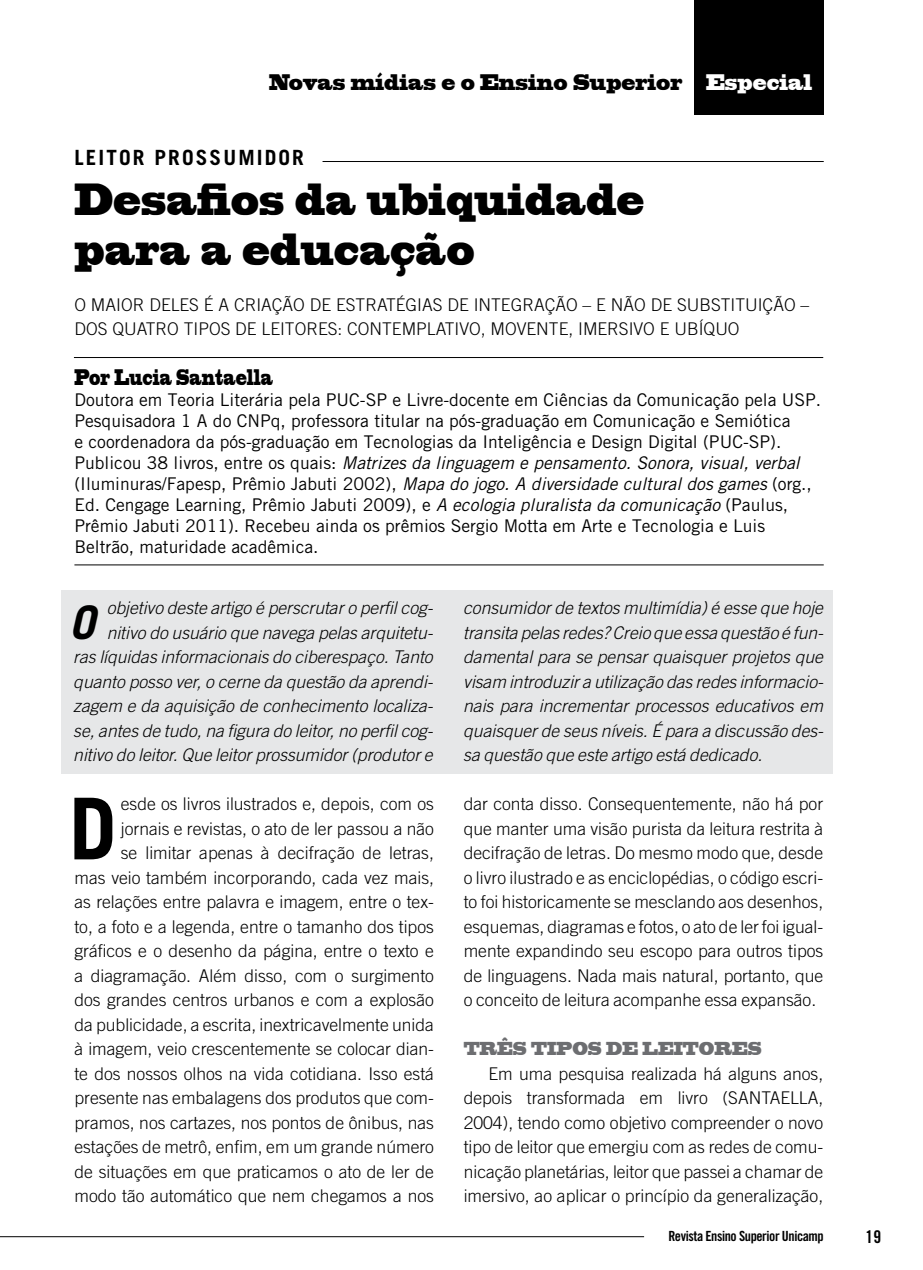
<style>
.page{position:relative;width:923px;height:1270px;background:#fff}
.page>*{position:absolute;margin:0;border:0;box-sizing:border-box;transform-origin:0 0}
.t1{font:700 85.4px "Trade Gothic LT Std";color:#000}
.t2{font:italic 700 46.38px "Trade Gothic LT Std";color:#000}
.t3{font:42px/50.4px "Blackoak Std";color:#000;scale:.5 1}
.t4{font:21px "Blackoak Std";color:#000;scale:.5 1}
.t5{font:700 21px "Trade Gothic LT Std";letter-spacing:.1em;color:#000}
.t6{font:21px "Blackoak Std";color:#000;scale:.4 1}
.t7{font:21px "Blackoak Std";color:#fff;scale:.5 1}
.t8{font:300 17.5px/24.5px "Trade Gothic LT Std";color:#000;text-align:justify}
.t9{font:italic 300 17.5px/24.5px "Trade Gothic LT Std";color:#000;text-align:right}
.t10{font:17.5px/21px "Trade Gothic LT Std";color:#000}
.t11{font:17.5px "Blackoak Std";color:#6d6e71;scale:.5 1}
.t12{font:17.5px "Trade Gothic LT Std Bd Cn 20";color:#000}
.t13{font:14px "Trade Gothic LT Std Bd Cn 20";letter-spacing:-.03em;color:#000}
.s1{font-style:italic}
</style>
<div class="page">
<hr style="left:322px;top:161px;width:501px;height:1px;background:#000">
<hr style="left:74px;top:357px;width:749px;height:1px;background:#000">
<hr style="left:74px;top:564px;width:749px;height:1px;background:#000">
<div style="left:62px;top:590px;width:771px;height:184px;background:#e6e7e8"></div>
<hr style="left:0;top:1236px;width:644px;height:1px;background:#000">
<div style="left:694px;top:0;width:129px;height:114px;background:#000"></div>
<p class="t4" style="left:269px;top:68px;width:828px">Novas mídias e o Ensino Superior</p>
<p class="t7" style="left:706px;top:68px;width:214px">Especial</p>
<p class="t5" style="left:74px;top:144px;width:231px">LEITOR PROSSUMIDOR</p>
<h3 class="t3" style="left:74px;top:174px;width:1141px">Desafios da ubiquidade para a educação</h3>
<p class="t8" style="left:74px;top:292px;width:736px">O MAIOR DELES É A CRIAÇÃO DE ESTRATÉGIAS DE INTEGRAÇÃO – E NÃO DE SUBSTITUIÇÃO –<br>DOS QUATRO TIPOS DE LEITORES: CONTEMPLATIVO, MOVENTE, IMERSIVO E UBÍQUO</p>
<p class="t6" style="left:74px;top:363px;width:498px">Por Lucia Santaella</p>
<p class="t10" style="left:74px;top:389px;width:748px">Doutora em Teoria Literária pela PUC-SP e Livre-docente em Ciências da Comunicação pela USP.<br>Pesquisadora 1 A do CNPq, professora titular na pós-graduação em Comunicação e Semiótica<br>e coordenadora da pós-graduação em Tecnologias da Inteligência e Design Digital (PUC-SP).<br>Publicou 38 livros, entre os quais: <span class="s1">Matrizes da linguagem e pensamento. Sonora, visual, verbal </span>(Iluminuras/Fapesp, Prêmio Jabuti 2002), <span class="s1">Mapa do jogo. A diversidade cultural dos games</span> (org., Ed. Cengage Learning, Prêmio Jabuti 2009), e <span class="s1">A ecologia pluralista da comunicação</span> (Paulus, Prêmio Jabuti 2011). Recebeu ainda os prêmios Sergio Motta em Arte e Tecnologia e Luis Beltrão, maturidade acadêmica.</p>
<p class="t9" style="left:73px;top:596px;width:361px">objetivo deste artigo é perscrutar o perfil cog&shy;nitivo do usuário que navega pelas arquitetu-<br>ras líquidas informacionais do ciberespaço. Tanto quanto posso ver, o cerne da questão da aprendi&shy;zagem e da aquisição de conhecimento localiza&shy;se, antes de tudo, na figura do leitor, no perfil cog&shy;nitivo do leitor. Que leitor prossumidor (produtor e</p>
<p class="t9" style="left:463px;top:596px;width:362px;text-align:justify">consumidor de textos multimídia) é esse que hoje transita pelas redes? Creio que essa questão é fun&shy;damental para se pensar quaisquer projetos que visam introduzir a utilização das redes informacio&shy;nais para incrementar processos educativos em quaisquer de seus níveis. É para a discussão des&shy;sa questão que este artigo está dedicado.</p>
<h2 class="t2" style="left:69px;top:594px;width:27px">O</h2>
<p class="t8" style="left:74px;top:792px;width:361px;text-align:right">esde os livros ilustrados e, depois, com os jornais e revistas, o ato de ler passou a não<br>se limitar apenas à decifração de letras,<br>mas veio também incorporando, cada vez mais, as relações entre palavra e imagem, entre o tex&shy;to, a foto e a legenda, entre o tamanho dos tipos gráficos e o desenho da página, entre o texto e a diagramação. Além disso, com o surgimento dos grandes centros urbanos e com a explosão da publicidade, a escrita, inextricavelmente unida à imagem, veio crescentemente se colocar dian&shy;te dos nossos olhos na vida cotidiana. Isso está presente nas embalagens dos produtos que com&shy;pramos, nos cartazes, nos pontos de ônibus, nas estações de metrô, enfim, em um grande número de situações em que praticamos o ato de ler de modo tão automático que nem chegamos a nos</p>
<p class="t8" style="left:464px;top:792px;width:361px">dar conta disso. Consequentemente, não há por que manter uma visão purista da leitura restrita à decifração de letras. Do mesmo modo que, desde o livro ilustrado e as enciclopédias, o código escri&shy;to foi historicamente se mesclando aos desenhos, esquemas, diagramas e fotos, o ato de ler foi igual&shy;mente expandindo seu escopo para outros tipos de linguagens. Nada mais natural, portanto, que o conceito de leitura acompanhe essa expansão.</p>
<h1 class="t1" style="left:69px;top:776px;width:39px">D</h1>
<p class="t11" style="left:464px;top:1037px;width:591px">Três tipos de leitores</p>
<p class="t8" style="left:464px;top:1061px;width:361px;text-indent:25px">Em uma pesquisa realizada há alguns anos, depois transformada em livro (SANTAELLA, 2004), tendo como objetivo compreender o novo tipo de leitor que emergiu com as redes de comu&shy;nicação planetárias, leitor que passei a chamar de imersivo, ao aplicar o princípio da generalização,</p>
<p class="t13" style="left:668px;top:1228px;width:157px">Revista Ensino Superior Unicamp</p>
<p class="t12" style="left:865px;top:1226px;width:17px">19</p>
</div>
